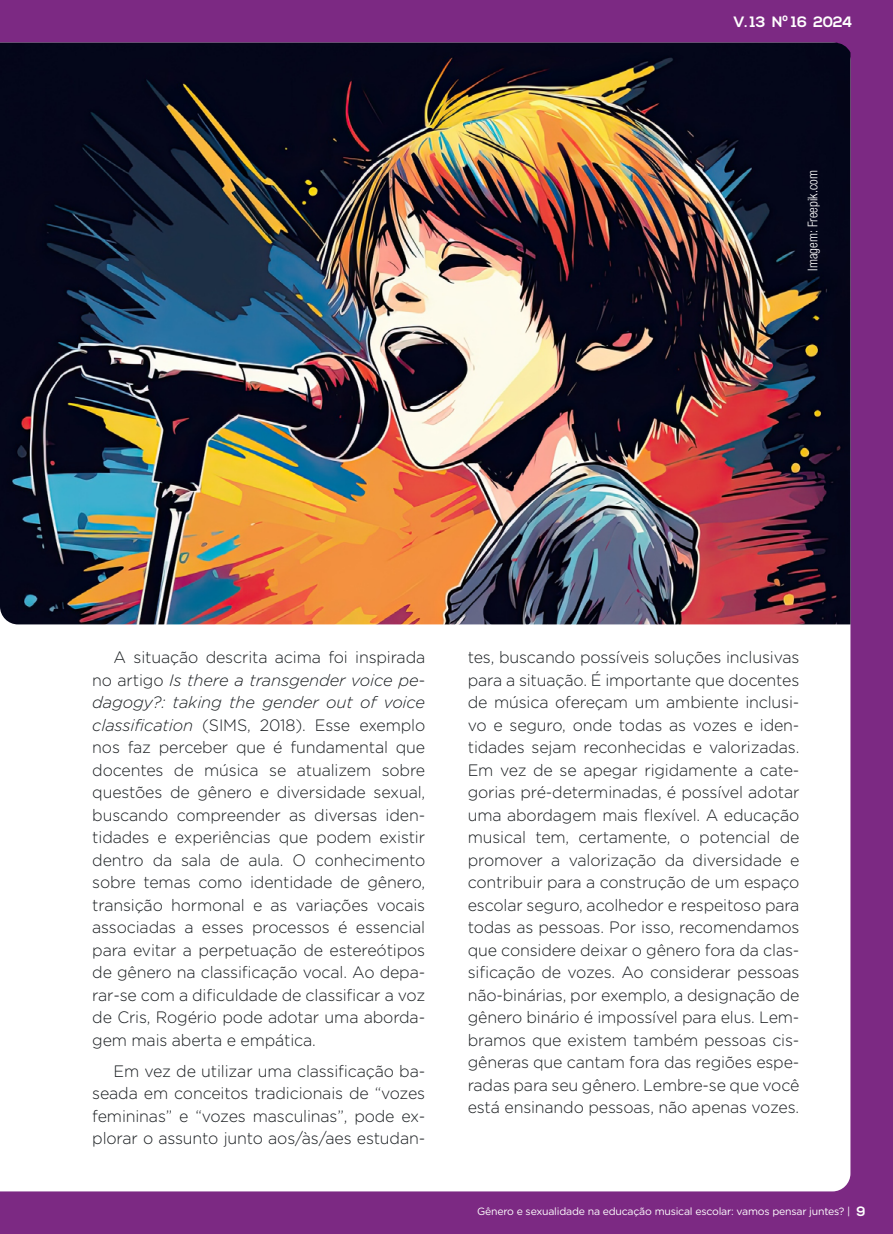
<style>
.page{position:relative;width:893px;height:1234px;background:#fff}
.page>*{position:absolute;margin:0;border:0;box-sizing:border-box;transform-origin:0 0}
.t1{font:300 16.5px/22.5px "Gotham Rounded";letter-spacing:-.01em;color:#1a1e21;text-align:justify}
.t2{font:700 15px "Nexa";color:#fff}
.t3{font:300 condensed 13.5px "Helvetica Neue LT Std";color:#fff}
.t4{font:10.5px "Gotham Rounded";letter-spacing:-.02em;color:#fff}
.s1{font-style:italic}
.s2{font-family:"Nexa";font-weight:700;font-size:13.5px}
</style>
<div class="page">
<div style="left:0;top:0;width:893px;height:1233px;background:#7c2983"></div>
<div style="left:0;top:624px;width:850px;height:567px;background:#fff"></div>
<img style="left:0;top:43px;width:850px;height:581px">
<p class="t2" style="left:733px;top:13px;width:120px">V. 13 Nº 16 2024</p>
<p class="t3" style="left:805px;top:270px;width:102px;rotate:-90deg">Imagem: Freepik.com</p>
<p class="t1" style="left:92px;top:645px;width:334px;text-indent:21px">A situação descrita acima foi inspirada no artigo <span class="s1">Is there a transgender voice pe&shy;dagogy?: taking the gender out of voice classification</span> (SIMS, 2018). Esse exemplo nos faz perceber que é fundamental que docentes de música se atualizem sobre questões de gênero e diversidade sexual, buscando compreender as diversas iden&shy;tidades e experiências que podem existir dentro da sala de aula. O conhecimento sobre temas como identidade de gênero, transição hormonal e as variações vocais associadas a esses processos é essencial para evitar a perpetuação de estereótipos de gênero na classificação vocal. Ao depa&shy;rar-se com a dificuldade de classificar a voz de Cris, Rogério pode adotar uma aborda&shy;gem mais aberta e empática.</p>
<p class="t1" style="left:92px;top:1058px;width:334px;text-indent:21px">Em vez de utilizar uma classificação ba&shy;seada em conceitos tradicionais de “vozes femininas” e “vozes masculinas”, pode ex&shy;plorar o assunto junto aos/às/aes estudan-</p>
<p class="t1" style="left:468px;top:645px;width:333px">tes, buscando possíveis soluções inclusivas para a situação. É importante que docentes de música ofereçam um ambiente inclusi&shy;vo e seguro, onde todas as vozes e iden&shy;tidades sejam reconhecidas e valorizadas.<br>Em vez de se apegar rigidamente a cate&shy;gorias pré-determinadas, é possível adotar uma abordagem mais flexível. A educação musical tem, certamente, o potencial de promover a valorização da diversidade e contribuir para a construção de um espaço escolar seguro, acolhedor e respeitoso para todas as pessoas. Por isso, recomendamos que considere deixar o gênero fora da clas&shy;sificação de vozes. Ao considerar pessoas não-binárias, por exemplo, a designação de gênero binário é impossível para elus. Lem&shy;bramos que existem também pessoas cis&shy;gêneras que cantam fora das regiões espe&shy;radas para seu gênero. Lembre-se que você está ensinando pessoas, não apenas vozes.</p>
<p class="t4" style="left:477px;top:1204px;width:390px">Gênero e sexualidade na educação musical escolar: vamos pensar juntes? | <span class="s2">9</span></p>
</div>
